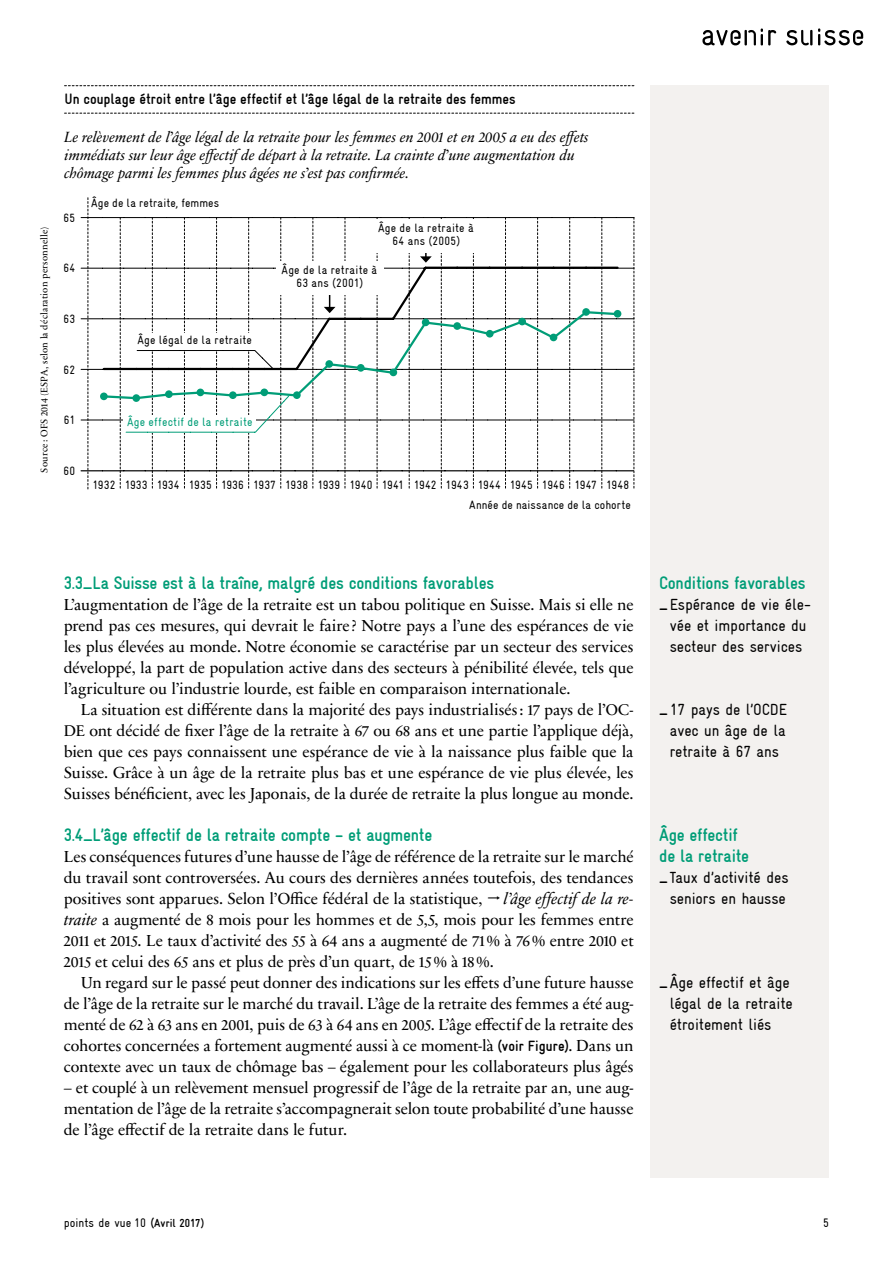
<style>
.page{position:relative;width:893px;height:1263px;background:#fff}
.page>*{position:absolute;margin:0;border:0;box-sizing:border-box;transform-origin:0 0}
.t1{font:700 condensed 18px/21px "Gravur";letter-spacing:-.01em;color:#009d77}
.t2{font:16.2px/21px "Sabon Next LT Pro";letter-spacing:-.005em;color:#000;text-align:justify}
.t3{font:condensed 16.2px/21px "Gravur";letter-spacing:-.005em;color:#000;text-align:center}
.t4{font:italic 15px/18px "Sabon Next LT Pro";color:#000}
.t5{font:700 condensed 15px "Gravur";color:#000}
.t6{font:condensed 12.3px "Gravur";letter-spacing:.005em;color:#000}
.t7{font:condensed 12px/13.5px "Gravur";letter-spacing:.015em;color:#000;text-align:center}
.t8{font:condensed 12px "Gravur";letter-spacing:.02em;color:#009d77}
.t9{font:9.75px "Sabon Next LT Pro";letter-spacing:.015em;color:#000}
.s1{font-style:normal}
.s2{font-size:15.75px}
.s3{font-style:italic}
.s4{font-family:"Gravur";font-weight:700;font-stretch:condensed;font-size:15px}
.s5{font-weight:700}
.s6{font-weight:700;font-size:11.7px}
</style>
<div class="page">
<svg style="left:702px;top:29px;width:74px;height:16px"></svg>
<svg style="left:786px;top:30px;width:26px;height:15px"></svg>
<svg style="left:818px;top:28px;width:45px;height:17px"></svg>
<div style="left:651px;top:85px;width:178px;height:1092px;background:#f3f1ef"></div>
<svg style="left:81px;top:198px;width:554px;height:291px"></svg>
<div style="left:373px;top:219px;width:106px;height:33px;background:#fff"></div>
<svg style="left:65px;top:85px;width:569px;height:1px"></svg>
<svg style="left:65px;top:113px;width:569px;height:1px"></svg>
<p class="t9" style="left:37px;top:472px;width:247px;rotate:-90deg">Source : OFS 2014 (ESPA, selon la déclaration personnelle)</p>
<p class="t5" style="left:64px;top:90px;width:453px">Un couplage étroit entre l’âge effectif et l’âge légal de la retraite des femmes</p>
<p class="t4" style="left:64px;top:128px;width:526px">Le relèvement de l<span class="s1">’</span>âge légal de la retraite pour les femmes en 2001 et en 2005 a eu des effets immédiats sur leur âge effectif de départ à la retraite. La crainte d<span class="s1">’</span>une augmentation du chômage parmi les femmes plus âgées ne s<span class="s1">’</span>est pas confirmée.</p>
<p class="t7" style="left:64px;top:211px;width:13px">65</p>
<p class="t7" style="left:63px;top:261px;width:13px">64</p>
<p class="t7" style="left:63px;top:312px;width:13px">63</p>
<p class="t7" style="left:64px;top:363px;width:13px">62</p>
<p class="t7" style="left:64px;top:413px;width:13px">61</p>
<p class="t7" style="left:64px;top:464px;width:13px">60</p>
<p class="t7" style="left:91px;top:196px;width:129px">Âge de la retraite, femmes</p>
<p class="t7" style="left:137px;top:333px;width:116px">Âge légal de la retraite</p>
<p class="t8" style="left:127px;top:415px;width:127px">Âge effectif de la retraite</p>
<p class="t7" style="left:378px;top:221px;width:97px">Âge de la retraite à<br>64 ans (2005)</p>
<p class="t7" style="left:282px;top:263px;width:97px">Âge de la retraite à<br>63 ans (2001)</p>
<p class="t7" style="left:93px;top:478px;width:538px">1932 1933 1934 1935 1936 1937 1938 1939 1940 1941 1942 1943 1944 1945 1946 1947 1948</p>
<p class="t7" style="left:469px;top:498px;width:163px">Année de naissance de la cohorte</p>
<p class="t1" style="left:64px;top:572px;width:432px">3.3_La Suisse est à la traîne, malgré des conditions favorables</p>
<p class="t2" style="left:64px;top:593px;width:571px">L’augmentation de l’âge de la retraite est un tabou politique en Suisse. Mais si elle ne prend pas ces mesures, qui devrait le faire ? Notre pays a l’une des espérances de vie les plus élevées au monde. Notre économie se caractérise par un secteur des services développé, la part de population active dans des secteurs à pénibilité élevée, tels que l’agriculture ou l’industrie lourde, est faible en comparaison internationale.</p>
<p class="t2" style="left:64px;top:698px;width:571px;text-indent:17px">La situation est différente dans la majorité des pays industrialisés: <span class="s2">17</span> pays de l’<span class="s2">OC-DE</span> ont décidé de fixer l’âge de la retraite à <span class="s2">67</span> ou <span class="s2">68</span> ans et une partie l’applique déjà, bien que ces pays connaissent une espérance de vie à la naissance plus faible que la Suisse. Grâce à un âge de la retraite plus bas et une espérance de vie plus élevée, les Suisses bénéficient, avec les Japonais, de la durée de retraite la plus longue au monde.</p>
<p class="t1" style="left:64px;top:824px;width:370px">3.4_L’âge effectif de la retraite compte – et augmente</p>
<p class="t2" style="left:64px;top:845px;width:571px">Les conséquences futures d’une hausse de l’âge de référence de la retraite sur le marché du travail sont controversées. Au cours des dernières années toutefois, des tendances positives sont apparues. Selon l’Office fédéral de la statistique,</p>
<p class="t2" style="left:64px;top:887px;width:571px;text-indent:440px"><span class="s3">l’âge effectif de la re&shy;traite</span> a augmenté de 8 mois pour les hommes et de 5,5, mois pour les femmes entre <span class="s2">2011</span> et <span class="s2">2015</span>. Le taux d’activité des <span class="s2">55</span> à <span class="s2">64</span> ans a augmenté de <span class="s2">71</span>% à <span class="s2">76</span>% entre <span class="s2">2010</span> et <span class="s2">2015</span> et celui des <span class="s2">65</span> ans et plus de près d’un quart, de <span class="s2">15</span>% à <span class="s2">18</span>%.</p>
<p class="t2" style="left:64px;top:971px;width:571px;text-indent:17px">Un regard sur le passé peut donner des indications sur les effets d’une future hausse de l’âge de la retraite sur le marché du travail. L’âge de la retraite des femmes a été aug&shy;menté de <span class="s2">62</span> à <span class="s2">63</span> ans en <span class="s2">2001</span>, puis de <span class="s2">63</span> à <span class="s2">64</span> ans en <span class="s2">2005</span>. L’âge effectif de la retraite des cohortes concernées a fortement augmenté aussi à ce moment-là <span class="s4">(voir Figure)</span>. Dans un contexte avec un taux de chômage bas – également pour les collaborateurs plus âgés</p>
<p class="t2" style="left:64px;top:1076px;width:571px">– et couplé à un relèvement mensuel progressif de l’âge de la retraite par an, une aug&shy;mentation de l’âge de la retraite s’accompagnerait selon toute probabilité d’une hausse de l’âge effectif de la retraite dans le futur.</p>
<p class="t1" style="left:659px;top:572px;width:148px">Conditions favorables</p>
<p class="t3" style="left:659px;top:594px;width:153px"><span class="s5">_</span>Espérance de vie éle&shy;vée et importance du secteur des services</p>
<p class="t3" style="left:659px;top:699px;width:129px"><span class="s5">_</span>17 pays de l’OCDE avec un âge de la retraite à 67 ans</p>
<p class="t1" style="left:659px;top:824px;width:92px">Âge effectif de la retraite</p>
<p class="t3" style="left:659px;top:867px;width:131px"><span class="s5">_</span>Taux d’activité des seniors en hausse</p>
<p class="t3" style="left:670px;top:972px;width:125px;text-align:left;text-indent:-11px"><span class="s5">_</span>Âge effectif et âge légal de la retraite étroitement liés</p>
<p class="t6" style="left:64px;top:1216px;width:142px">points de vue 10 <span class="s5">(</span><span class="s6">Avril 2017)</span></p>
<p class="t6" style="left:823px;top:1216px;width:7px">5</p>
</div>
